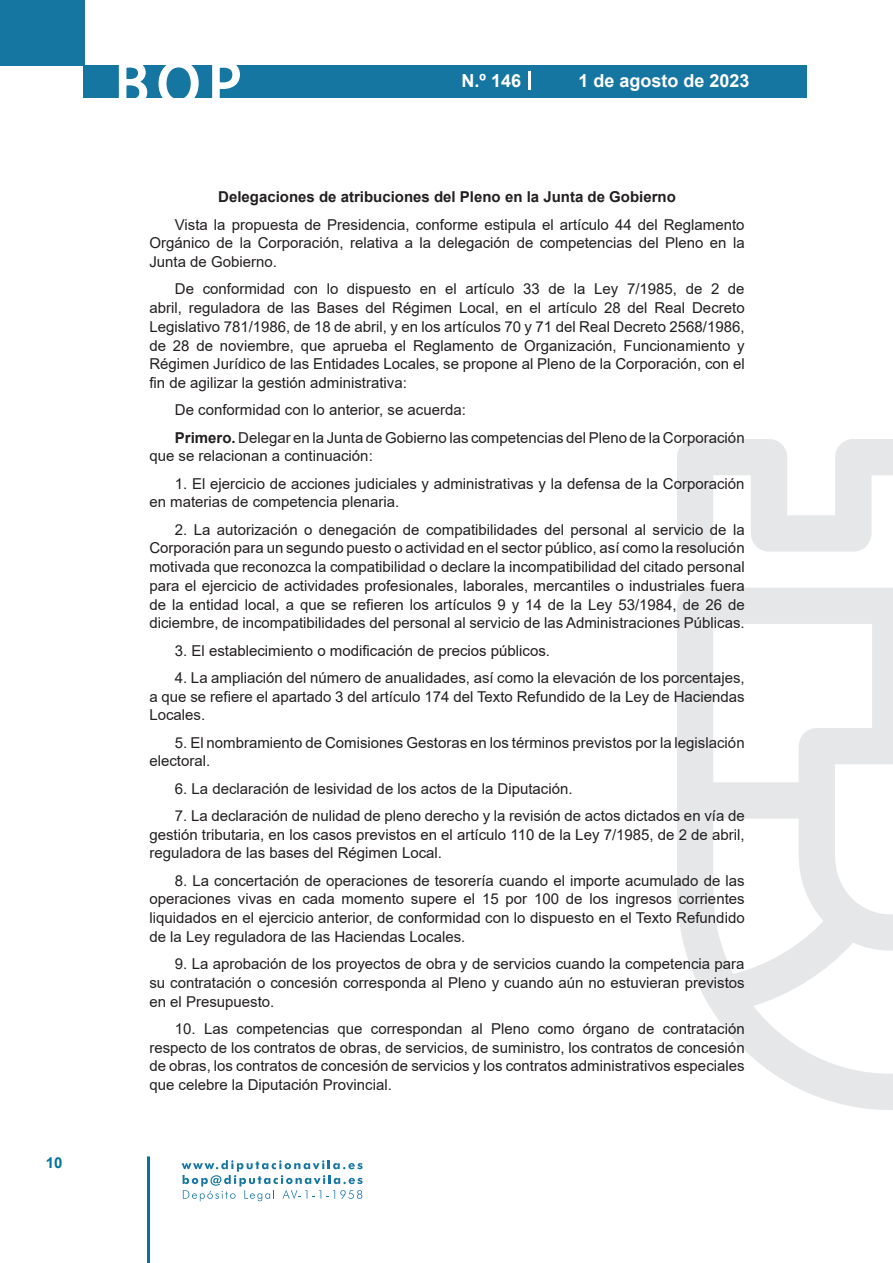
<style>
.page{position:relative;width:893px;height:1263px;background:#fff}
.page>*{position:absolute;margin:0;border:0;box-sizing:border-box;transform-origin:0 0}
.t1{font:500 61.5px "Avant Garde";color:#fff}
.t2{font:700 18px "Arial";color:#fff}
.texto_normal{font:15px/18.8px "Arial";color:#231f20;text-align:justify}
.texto_centrado{font:700 15px "Arial";color:#231f20}
.t3{font:700 15px "Arial";color:#04739f}
.s1{font-weight:700}
</style>
<div class="page">
<div style="left:0;top:0;width:85px;height:65px;background:#1676a2"></div>
<div style="left:84px;top:65px;width:723px;height:33px;background:#1676a2"></div>
<svg style="left:118px;top:65px;width:30px;height:33px"></svg>
<svg style="left:158px;top:65px;width:41px;height:33px"></svg>
<svg style="left:212px;top:65px;width:28px;height:33px"></svg>
<svg style="left:182px;top:1160px;width:181px;height:41px"></svg>
<hr style="left:147px;top:1156px;width:3px;height:107px;background:#04739f">
<svg style="left:529px;top:71px;width:2px;height:19px"></svg>
<svg style="left:677px;top:439px;width:216px;height:671px"></svg>
<p class="t3" style="left:46px;top:1152px;width:18px">10</p>
<h1 class="t1" style="left:115px;top:46px;width:128px">BOP</h1>
<p class="t2" style="left:462px;top:68px;width:61px">N.º 146</p>
<p class="t2" style="left:578px;top:68px;width:173px">1 de agosto de 2023</p>
<p class="texto_centrado" style="left:218px;top:186px;width:459px">Delegaciones de atribuciones del Pleno en la Junta de Gobierno</p>
<p class="texto_normal" style="left:149px;top:215px;width:597px;text-indent:26px">Vista la propuesta de Presidencia, conforme estipula el artículo 44 del Reglamento Orgánico de la Corporación, relativa a la delegación de competencias del Pleno en la Junta de Gobierno.</p>
<p class="texto_normal" style="left:149px;top:280px;width:597px;text-indent:26px">De conformidad con lo dispuesto en el artículo 33 de la Ley 7/1985, de 2 de abril, reguladora de las Bases del Régimen Local, en el artículo 28 del Real Decreto Legislativo 781/1986, de 18 de abril, y en los artículos 70 y 71 del Real Decreto 2568/1986, de 28 de noviembre, que aprueba el Reglamento de Organización, Funcionamiento y Régimen Jurídico de las Entidades Locales, se propone al Pleno de la Corporación, con el fin de agilizar la gestión administrativa:</p>
<p class="texto_normal" style="left:175px;top:401px;width:292px">De conformidad con lo anterior, se acuerda:</p>
<p class="texto_normal" style="left:149px;top:428px;width:597px;text-indent:26px"><span class="s1">Primero.</span> Delegar en la Junta de Gobierno las competencias del Pleno de la Corporación que se relacionan a continuación:</p>
<p class="texto_normal" style="left:149px;top:474px;width:597px;text-indent:26px">1. El ejercicio de acciones judiciales y administrativas y la defensa de la Corporación en materias de competencia plenaria.</p>
<p class="texto_normal" style="left:149px;top:520px;width:597px;text-indent:26px">2. La autorización o denegación de compatibilidades del personal al servicio de la Corporación para un segundo puesto o actividad en el sector público, así como la resolución motivada que reconozca la compatibilidad o declare la incompatibilidad del citado personal para el ejercicio de actividades profesionales, laborales, mercantiles o industriales fuera de la entidad local, a que se refieren los artículos 9 y 14 de la Ley 53/1984, de 26 de diciembre, de incompatibilidades del personal al servicio de las Administraciones Públicas.</p>
<p class="texto_normal" style="left:175px;top:641px;width:377px">3. El establecimiento o modificación de precios públicos.</p>
<p class="texto_normal" style="left:149px;top:668px;width:597px;text-indent:26px">4. La ampliación del número de anualidades, así como la elevación de los porcentajes, a que se refiere el apartado 3 del artículo 174 del Texto Refundido de la Ley de Haciendas Locales.</p>
<p class="texto_normal" style="left:149px;top:733px;width:597px;text-indent:26px">5. El nombramiento de Comisiones Gestoras en los términos previstos por la legislación electoral.</p>
<p class="texto_normal" style="left:175px;top:779px;width:399px">6. La declaración de lesividad de los actos de la Diputación.</p>
<p class="texto_normal" style="left:149px;top:806px;width:597px;text-indent:26px">7. La declaración de nulidad de pleno derecho y la revisión de actos dictados en vía de gestión tributaria, en los casos previstos en el artículo 110 de la Ley 7/1985, de 2 de abril, reguladora de las bases del Régimen Local.</p>
<p class="texto_normal" style="left:149px;top:871px;width:597px;text-indent:26px">8. La concertación de operaciones de tesorería cuando el importe acumulado de las operaciones vivas en cada momento supere el 15 por 100 de los ingresos corrientes liquidados en el ejercicio anterior, de conformidad con lo dispuesto en el Texto Refundido de la Ley reguladora de las Haciendas Locales.</p>
<p class="texto_normal" style="left:149px;top:954px;width:597px;text-indent:26px">9. La aprobación de los proyectos de obra y de servicios cuando la competencia para su contratación o concesión corresponda al Pleno y cuando aún no estuvieran previstos en el Presupuesto.</p>
<p class="texto_normal" style="left:149px;top:1019px;width:597px;text-indent:26px">10. Las competencias que correspondan al Pleno como órgano de contratación respecto de los contratos de obras, de servicios, de suministro, los contratos de concesión de obras, los contratos de concesión de servicios y los contratos administrativos especiales que celebre la Diputación Provincial.</p>
</div>
